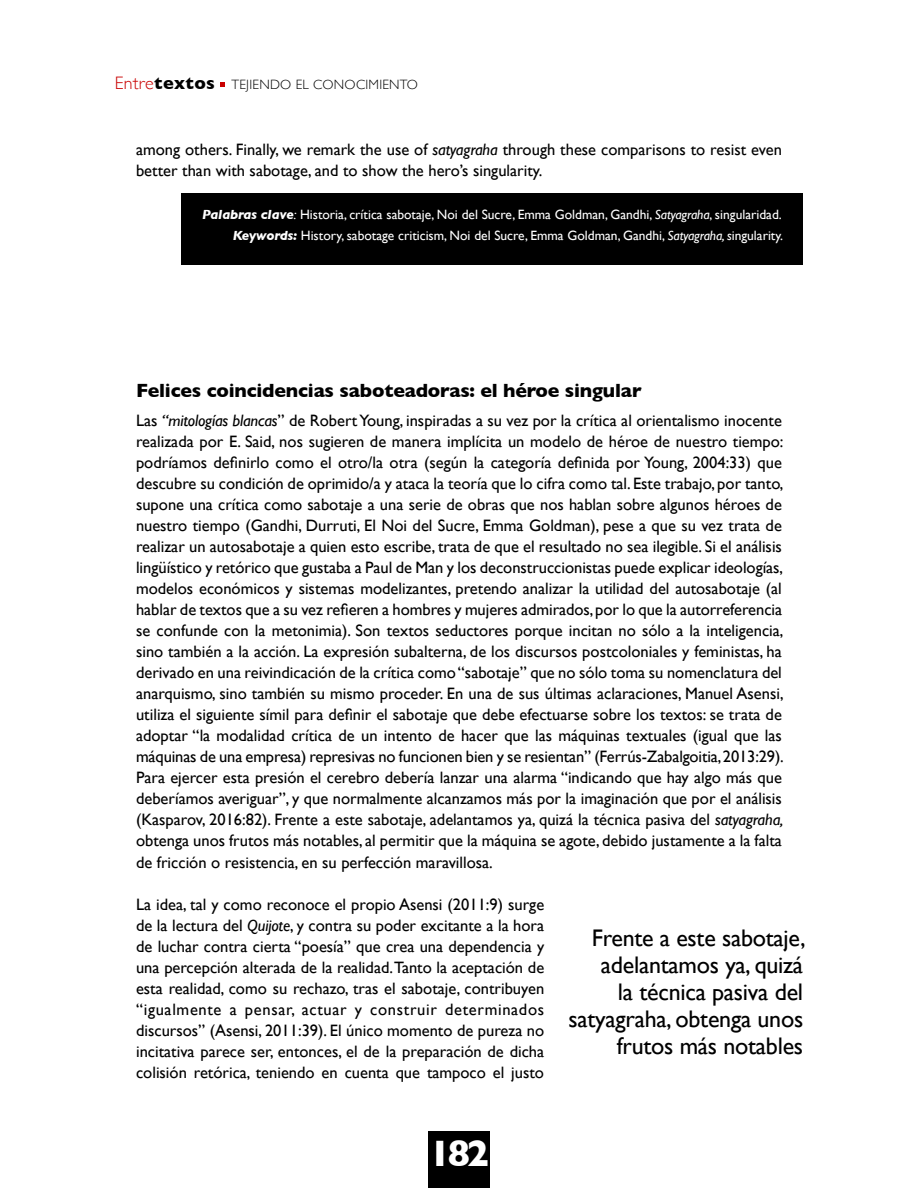
<style>
.page{position:relative;width:918px;height:1188px;background:#fff}
.page>*{position:absolute;margin:0;border:0;box-sizing:border-box;transform-origin:0 0}
.t1{font:700 37.5px "Gill Sans";color:#fff}
.t2{font:24px/27px "Gill Sans";letter-spacing:-.01em;color:#000;text-align:right}
.t3{font:700 19.5px "Gill Sans";letter-spacing:-.01em;color:#000}
.t4{font:16.5px/21px "Gill Sans";color:#000;text-align:justify}
.t5{font:13.5px/21px "Gill Sans";color:#fff;text-align:right}
.t6{font:300 13.5px "Gill Sans";color:#000}
.s1{font-size:18px;color:#c90000}
.s2{font-weight:700;font-size:18px}
.s3{font-style:italic}
.s4{font-weight:700;font-style:italic}
</style>
<div class="page">
<svg style="left:221px;top:82px;width:4px;height:4px"></svg>
<div style="left:428px;top:1131px;width:61px;height:57px;background:#000"></div>
<div style="left:182px;top:193px;width:621px;height:72px;background:#000"></div>
<p class="t6" style="left:115px;top:74px;width:209px"><span class="s1">Entre</span><span class="s2">textos</span> TEJIEN DO EL CONOCI</p>
<p class="t6" style="left:369px;top:74px;width:20px">MIENTO</p>
<p class="t4" style="left:136px;top:139px;width:647px">among others. Finally, we remark the use of <span class="s3">satyagraha</span> through these comparisons to resist even better than with sabotage, and to show the hero’s singularity.</p>
<p class="t5" style="left:202px;top:204px;width:583px"><span class="s4">Palabras clave</span><span class="s3">:</span> Historia, crítica sabotaje, Noi del Sucre, Emma Goldman, Gandhi, <span class="s3">Satyagraha</span>, singularidad.<br><span class="s4">Keywords:</span> History, sabotage criticism, Noi del Sucre, Emma Goldman, Gandhi, <span class="s3">Satyagraha, s</span>ingularity.</p>
<p class="t3" style="left:136px;top:374px;width:507px">Felices coincidencias saboteadoras: el héroe singular</p>
<p class="t4" style="left:136px;top:410px;width:649px">Las <span class="s3">“mitologías blancas</span>” de Robert Young, inspiradas a su vez por la crítica al orientalismo inocente realizada por E. Said, nos sugieren de manera implícita un modelo de héroe de nuestro tiempo: podríamos definirlo como el otro/la otra (según la categoría definida por Young, 2004:33) que descubre su condición de oprimido/a y ataca la teoría que lo cifra como tal. Este trabajo, por tanto, supone una crítica como sabotaje a una serie de obras que nos hablan sobre algunos héroes de nuestro tiempo (Gandhi, Durruti, El Noi del Sucre, Emma Goldman), pese a que su vez trata de realizar un autosabotaje a quien esto escribe, trata de que el resultado no sea ilegible. Si el análisis lingüístico y retórico que gustaba a Paul de Man y los deconstruccionistas puede explicar ideologías, modelos económicos y sistemas modelizantes, pretendo analizar la utilidad del autosabotaje (al hablar de textos que a su vez refieren a hombres y mujeres admirados, por lo que la autorreferencia se confunde con la metonimia). Son textos seductores porque incitan no sólo a la inteligencia, sino también a la acción. La expresión subalterna, de los discursos postcoloniales y feministas, ha derivado en una reivindicación de la crítica como “sabotaje” que no sólo toma su nomenclatura del anarquismo, sino también su mismo proceder. En una de sus últimas aclaraciones, Manuel Asensi, utiliza el siguiente símil para definir el sabotaje que debe efectuarse sobre los textos: se trata de adoptar “la modalidad crítica de un intento de hacer que las máquinas textuales (igual que las máquinas de una empresa) represivas no funcionen bien y se resientan” (Ferrús-Zabalgoitia, 2013:29).<br>Para ejercer esta presión el cerebro debería lanzar una alarma “indicando que hay algo más que deberíamos averiguar”, y que normalmente alcanzamos más por la imaginación que por el análisis (Kasparov, 2016:82). Frente a este sabotaje, adelantamos ya, quizá la técnica pasiva del <span class="s3">satyagraha, </span>obtenga unos frutos más notables, al permitir que la máquina se agote, debido justamente a la falta de fricción o resistencia, en su perfección maravillosa.</p>
<p class="t4" style="left:136px;top:893px;width:410px">La idea, tal y como reconoce el propio Asensi (2011:9) surge de la lectura del <span class="s3">Quijote</span>, y contra su poder excitante a la hora de luchar contra cierta “poesía” que crea una dependencia y una percepción alterada de la realidad. Tanto la aceptación de esta realidad, como su rechazo, tras el sabotaje, contribuyen “igualmente a pensar, actuar y construir determinados discursos” (Asensi, 2011:39). El único momento de pureza no incitativa parece ser, entonces, el de la preparación de dicha colisión retórica, teniendo en cuenta que tampoco el justo</p>
<h2 class="t2" style="left:568px;top:925px;width:239px">Frente a este sabotaje, adelantamos ya, quizá<br>la técnica pasiva del satyagraha, obtenga unos frutos más notables</h2>
<h1 class="t1" style="left:429px;top:1124px;width:62px">182</h1>
</div>
